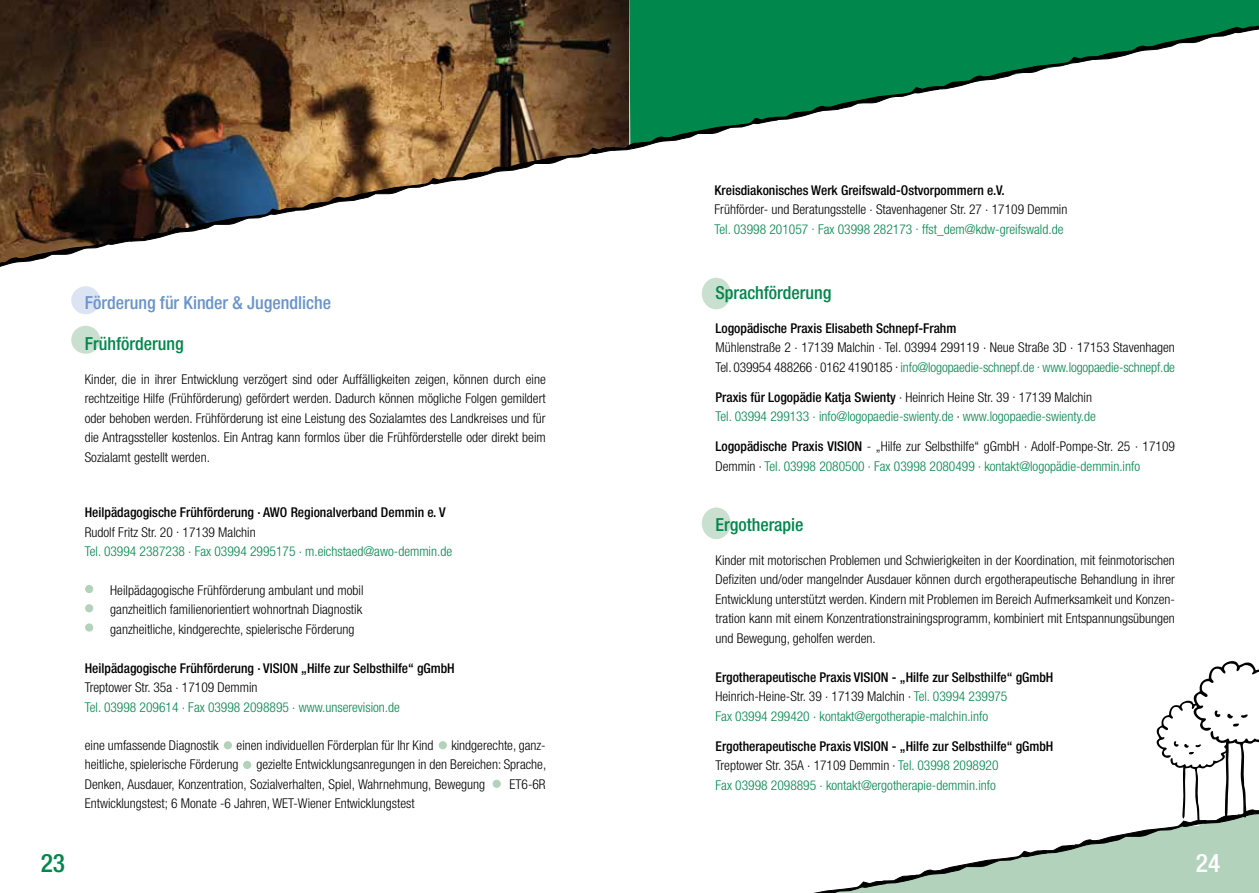
<style>
.page{position:relative;width:1259px;height:893px;background:#fff}
.page>*{position:absolute;margin:0;border:0;box-sizing:border-box;transform-origin:0 0}
.t1{font:500 condensed 25.5px "Helvetica Neue";color:#00874b}
.t2{font:500 condensed 25.5px "Helvetica Neue";color:#fff}
.t3{font:500 condensed 18px "Helvetica Neue";color:#00874b}
.t4{font:500 condensed 18px "Helvetica Neue";color:#6993cd}
.t5{font:300 condensed 13.5px/19.5px "Helvetica Neue";color:#000;text-align:justify}
.t6{font:300 condensed 13.5px/19.5px "Helvetica Neue";color:#00874b}
.t7{font:500 condensed 13.5px "Helvetica Neue";color:#000}
.s1{color:#00874b}
.s2{font-weight:500;color:#000}
.s3{font-family:"Garamond";font-weight:400;font-stretch:normal;color:#000}
.s4{color:#000}
.s5{font-family:"Garamond";font-weight:400;font-stretch:normal}
</style>
<div class="page">
<div style="left:71px;top:326px;width:29px;height:28px;background:#c9dfcf;border-radius:50%"></div>
<div style="left:71px;top:286px;width:29px;height:28px;background:#dce3f3;border-radius:50%"></div>
<div style="left:702px;top:507px;width:28px;height:32px;background:#c9dfcf;border-radius:50%"></div>
<div style="left:702px;top:278px;width:28px;height:31px;background:#c9dfcf;border-radius:50%"></div>
<svg style="left:0;top:0;width:1259px;height:267px"></svg>
<svg style="left:813px;top:661px;width:446px;height:232px"></svg>
<div style="left:224px;top:741px;width:8px;height:8px;background:#b2d2bb;border-radius:50%"></div>
<div style="left:439px;top:741px;width:8px;height:8px;background:#b2d2bb;border-radius:50%"></div>
<div style="left:243px;top:761px;width:8px;height:8px;background:#b2d2bb;border-radius:50%"></div>
<div style="left:492px;top:780px;width:9px;height:8px;background:#b2d2bb;border-radius:50%"></div>
<div style="left:85px;top:585px;width:8px;height:8px;background:#b2d2bb;border-radius:50%"></div>
<div style="left:85px;top:604px;width:8px;height:8px;background:#b2d2bb;border-radius:50%"></div>
<div style="left:85px;top:623px;width:8px;height:9px;background:#b2d2bb;border-radius:50%"></div>
<h2 class="t4" style="left:85px;top:292px;width:248px">Förderung für Kinder &amp; Jugendliche</h2>
<h2 class="t3" style="left:85px;top:333px;width:100px">Frühförderung</h2>
<p class="t5" style="left:85px;top:369px;width:462px">Kinder, die in ihrer Entwicklung verzögert sind oder Auffälligkeiten zeigen, können durch eine rechtzeitige Hilfe (Frühförderung) gefördert werden. Dadurch können mögliche Folgen gemildert oder behoben werden. Frühförderung ist eine Leistung des Sozialamtes des Landkreises und für die Antragssteller kostenlos. Ein Antrag kann formlos über die Frühförderstelle oder direkt beim Sozialamt gestellt werden.</p>
<p class="t7" style="left:85px;top:504px;width:362px">Heilpädagogische Frühförderung . AWO Regionalverband Demmin e. V</p>
<p class="t5" style="left:85px;top:522px;width:172px">Rudolf Fritz Str. 20 . 17139 Malchin</p>
<p class="t6" style="left:85px;top:541px;width:369px">Tel. 03994 2387238 . Fax 03994 2995175 . m.eichstaed@awo-demmin.de</p>
<p class="t5" style="left:110px;top:580px;width:255px">Heilpädagogische Frühförderung ambulant und mobil ganzheitlich familienorientiert wohnortnah Diagnostik ganzheitliche, kindgerechte, spielerische Förderung</p>
<p class="t7" style="left:85px;top:660px;width:371px">Heilpädagogische Frühförderung . VISION „Hilfe zur Selbsthilfe“ gGmbH</p>
<p class="t5" style="left:85px;top:678px;width:174px">Treptower Str. 35a . 17109 Demmin</p>
<p class="t6" style="left:85px;top:697px;width:317px">Tel. 03998 209614 . Fax 03998 2098895 . www.unserevision.de</p>
<p class="t5" style="left:85px;top:735px;width:135px">eine umfassende Diagnostik</p>
<p class="t5" style="left:237px;top:735px;width:198px">einen individuellen Förderplan für Ihr Kind</p>
<p class="t5" style="left:451px;top:735px;width:96px">kindgerechte, ganz-</p>
<p class="t5" style="left:85px;top:754px;width:155px">heitliche, spielerische Förderung</p>
<p class="t5" style="left:85px;top:754px;width:463px;text-indent:172px">gezielte Entwicklungsanregungen in den Bereichen: Sprache,<br>Denken, Ausdauer, Konzentration, Sozialverhalten, Spiel, Wahrnehmung, Bewegung</p>
<p class="t5" style="left:509px;top:774px;width:38px">ET6-6R</p>
<p class="t5" style="left:85px;top:793px;width:331px">Entwicklungstest; 6 Monate -6 Jahren, WET-Wiener Entwicklungstest</p>
<p class="t7" style="left:714px;top:182px;width:292px">Kreisdiakonisches Werk Greifswald-Ostvorpommern e.V.</p>
<p class="t5" style="left:714px;top:199px;width:354px">Frühförder- und Beratungsstelle . Stavenhagener Str. 27 . 17109 Demmin</p>
<p class="t6" style="left:714px;top:219px;width:350px">Tel. 03998 201057 . Fax 03998 282173 . ffst_dem@kdw-greifswald.de</p>
<h2 class="t3" style="left:715px;top:282px;width:117px">Sprachförderung</h2>
<p class="t7" style="left:715px;top:320px;width:242px">Logopädische Praxis Elisabeth Schnepf-Frahm</p>
<p class="t5" style="left:715px;top:337px;width:461px">Mühlenstraße 2 . 17139 Malchin . Tel. 03994 299119 . Neue Straße 3D . 17153 Stavenhagen<br>Tel. 039954 488266 . 0162 4190185 . <span class="s1">info@logopaedie-schnepf.de </span><sup>.</sup> <span class="s1">www.logopaedie-schnepf.de</span></p>
<p class="t6" style="left:715px;top:387px;width:382px"><span class="s2">Praxis für Logopädie Katja Swienty</span> <span class="s3">∙</span> <span class="s4">Heinrich Heine Str. 39 </span><sup>.</sup> <span class="s4">17139 Malchin<br></span>Tel. 03994 299133 . info@logopaedie-swienty.de <span class="s3">∙</span> www.logopaedie-swienty.de</p>
<p class="t6" style="left:715px;top:436px;width:461px"><span class="s2">Logopädische Praxis VISION</span> <span class="s4">- „Hilfe zur Selbsthilfe“ gGmbH</span> <span class="s3">∙</span> <span class="s4">Adolf-Pompe-Str. 25</span> <span class="s3">∙</span> <span class="s4">17109<br>Demmin</span> <span class="s3">∙</span> Tel. 03998 2080500 <span class="s5">∙</span> Fax 03998 2080499 <span class="s5">∙</span> kontakt@logopädie-demmin.info</p>
<h2 class="t3" style="left:715px;top:514px;width:90px">Ergotherapie</h2>
<p class="t5" style="left:715px;top:550px;width:461px">Kinder mit motorischen Problemen und Schwierigkeiten in der Koordination, mit feinmotorischen Defiziten und/oder mangelnder Ausdauer können durch ergotherapeutische Behandlung in ihrer Entwicklung unterstützt werden. Kindern mit Problemen im Bereich Aufmerksamkeit und Konzen&shy;tration kann mit einem Konzentrationstrainingsprogramm, kombiniert mit Entspannungsübungen und Bewegung, geholfen werden.</p>
<p class="t6" style="left:715px;top:667px;width:339px"><span class="s2">Ergotherapeutische Praxis VISION - „Hilfe zur Selbsthilfe“ gGmbH<br></span><span class="s4">Heinrich-Heine-Str. 39 </span><sup>.</sup> <span class="s4">17139 Malchin</span> <span class="s3">∙</span> Tel. 03994 239975<br>Fax 03994 299420 . kontakt@ergotherapie-malchin.info</p>
<p class="t6" style="left:715px;top:736px;width:339px"><span class="s2">Ergotherapeutische Praxis VISION - „Hilfe zur Selbsthilfe“ gGmbH<br></span><span class="s4">Treptower Str. 35A </span><sup>.</sup> <span class="s4">17109 Demmin</span> <span class="s3">∙</span> Tel. 03998 2098920<br>Fax 03998 2098895 . kontakt@ergotherapie-demmin.info</p>
<h1 class="t1" style="left:41px;top:848px;width:26px">23</h1>
<h1 class="t2" style="left:1195px;top:848px;width:26px">24</h1>
</div>
